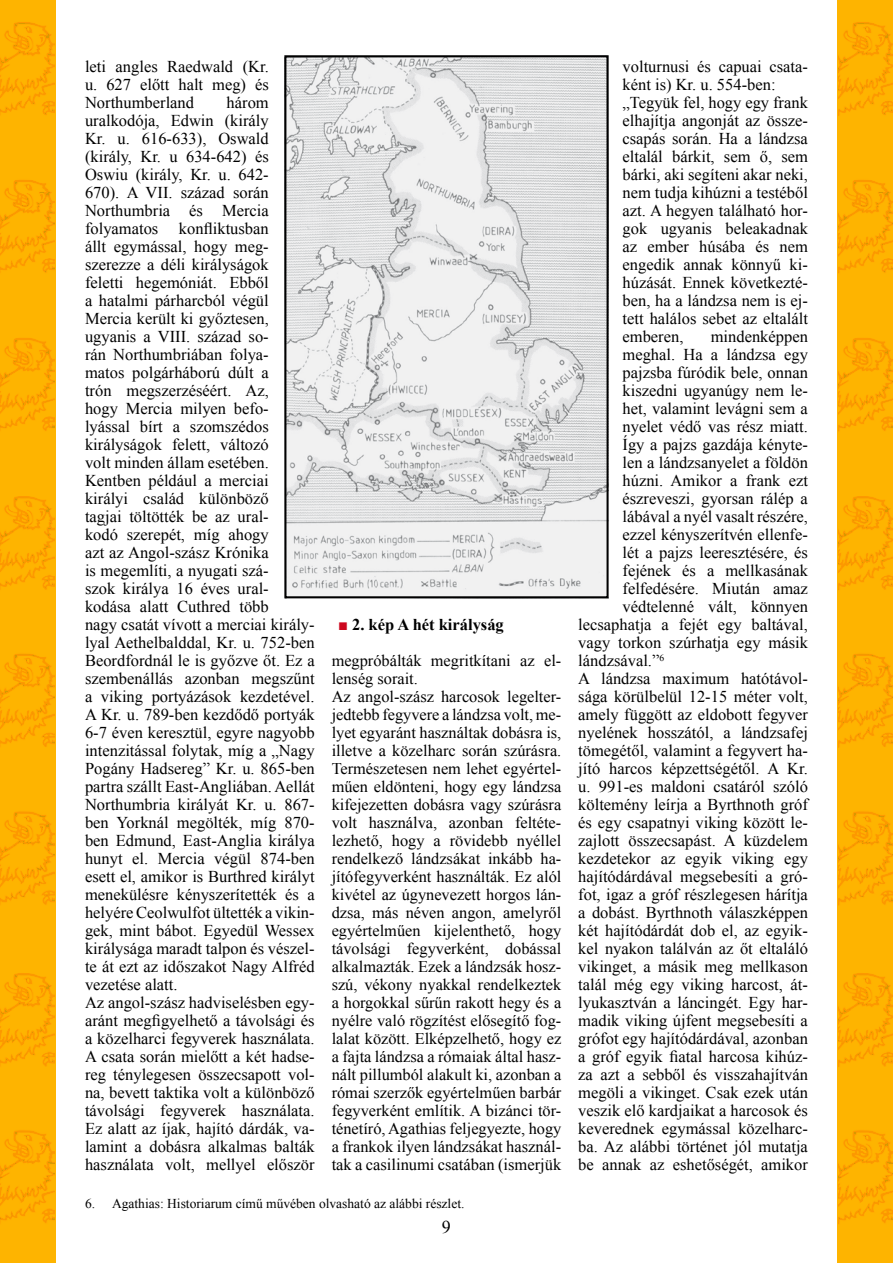
<style>
.page{position:relative;width:893px;height:1263px;background:#fff}
.page>*{position:absolute;margin:0;border:0;box-sizing:border-box;transform-origin:0 0}
.t1{font:18px "Times New Roman";color:#000}
.t2{font:16.5px/18px "Times New Roman";color:#000}
.t3{font:700 16.5px "Times New Roman";color:#000}
.t4{font:16.35px/18px "Times New Roman";color:#000}
.t5{font:13.5px "Times New Roman";color:#000}
.s1{font-family:"Arial";font-weight:400;color:#cd071e}
.s2{font-size:16.35px}
</style>
<div class="page">
<div style="left:838px;top:0;width:55px;height:1263px;background:#feb400"></div>
<svg style="left:0;top:0;width:55px;height:1263px;background:#fdaf00"></svg>
<img style="left:839px;top:496px;width:54px;height:409px">
<img style="left:839px;top:973px;width:54px;height:250px">
<img style="left:839px;top:22px;width:54px;height:409px">
<img style="left:287px;top:58px;width:319px;height:537px">
<div style="left:284px;top:55px;width:325px;height:543px;border:2px solid #000"></div>
<p class="t2" style="left:85px;top:57px;width:185px;text-align:justify">leti angles Raedwald (Kr. u. 627 előtt halt meg) és Northumberland</p>
<p class="t2" style="left:85px;top:93px;width:231px;text-indent:142px">három uralkodója, Edwin (király<br>Kr. u. 616-633), Oswald (király, Kr. u 634-642) és<br>Oswiu (király, Kr. u. 642-<br>670). A VII. század során<br>Northumbria és Mercia folyamatos konfliktusban<br>állt egymással, hogy meg&shy;szerezze a déli királyságok<br>feletti hegemóniát. Ebből<br>a hatalmi párharcból végül<br>Mercia került ki győztesen, ugyanis a VIII. század so-<br>rán Northumbriában folya-<br>matos polgárháború dúlt a<br>trón megszerzéséért. Az,<br>hogy Mercia milyen befo&shy;lyással bírt a szomszédos királyságok felett, változó<br>volt minden állam esetében.<br>Kentben például a merciai királyi család különböző<br>tagjai töltötték be az ural-<br>kodó szerepét, míg ahogy<br>azt az Angol-szász Krónika<br>is megemlíti, a nyugati szá-<br>szok királya 16 éves ural&shy;kodása alatt Cuthred több<br>nagy csatát vívott a merciai királ - lyal Aethelbalddal, Kr. u. 752-ben<br>Beordfordnál le is győzve őt. Ez a szembenállás azonban megszűnt a viking portyázások kezdetével.<br>A Kr. u. 789-ben kezdődő portyák<br>6-7 éven keresztül, egyre nagyobb intenzitással folytak, míg a „Nagy<br>Pogány Hadsereg” Kr. u. 865-ben partra szállt East-Angliában. Aellát<br>Northumbria királyát Kr. u. 867- ben Yorknál megölték, míg 870- ben Edmund, East-Anglia királya hunyt el. Mercia végül 874-ben esett el, amikor is Burthred királyt menekülésre kényszerítették és a helyére Ceolwulfot ültették a vikin&shy;gek, mint bábot. Egyedül Wessex királysága maradt talpon és vészel&shy;te át ezt az időszakot Nagy Alfréd vezetése alatt.<br>Az angol-szász hadviselésben egy&shy;aránt megfigyelhető a távolsági és a közelharci fegyverek használata.<br>A csata során mielőtt a két hadse&shy;reg ténylegesen összecsapott vol&shy;na, bevett taktika volt a különböző távolsági fegyverek használata.<br>Ez alatt az íjak, hajító dárdák, va&shy;lamint a dobásra alkalmas balták használata volt, mellyel először</p>
<p class="t3" style="left:338px;top:613px;width:167px"><span class="s1">■</span> 2. kép A hét királyság</p>
<p class="t4" style="left:332px;top:651px;width:231px">megpróbálták megritkítani az el&shy;lenség sorait.<br>Az angol-szász harcosok legelter&shy;jedtebb fegyvere a lándzsa volt, me&shy;lyet egyaránt használtak dobásra is, illetve a közelharc során szúrásra.<br>Természetesen nem lehet egyértel&shy;műen eldönteni, hogy egy lándzsa kifejezetten dobásra vagy szúrásra volt használva, azonban feltéte&shy;lezhető, hogy a rövidebb nyéllel rendelkező lándzsákat inkább ha&shy;jítófegyverként használták. Ez alól kivétel az úgynevezett horgos lán&shy;dzsa, más néven angon, amelyről egyértelműen kijelenthető, hogy távolsági fegyverként, dobással alkalmazták. Ezek a lándzsák hos - szú, vékony nyakkal rendelkeztek a horgokkal sűrűn rakott hegy és a nyélre való rögzítést elősegítő fog&shy;lalat között. Elképzelhető, hogy ez a fajta lándzsa a rómaiak által hasz&shy;nált pillumból alakult ki, azonban a római szerzők egyértelműen barbár fegyverként említik. A bizánci tör&shy;ténetíró, Agathias feljegyezte, hogy</p>
<p class="t2" style="left:332px;top:1137px;width:231px"><span class="s2">a fran</span>kok ilyen lándzsákat használ&shy;tak a casilinumi csatában (ismerjük</p>
<p class="t5" style="left:85px;top:1194px;width:381px">6. Agathias: Historiarum című művében olvasható az alábbi részlet.</p>
<p class="t1" style="left:442px;top:1215px;width:10px">9</p>
<p class="t2" style="left:623px;top:57px;width:187px">volturnusi és capuai csata&shy;ként is) Kr. u. 554-ben: „Tegyük fel, hogy egy frank elhajítja angonját az össze&shy;csapás során. Ha a lándzsa eltalál bárkit, sem ő, sem bárki, aki segíteni akar neki, nem tudja kihúzni a testéből azt. A hegyen található hor&shy;gok ugyanis beleakadnak az ember húsába és nem engedik annak könnyű ki&shy;húzását. Ennek következté&shy;ben, ha a lándzsa nem is ej&shy;tett halálos sebet az eltalált emberen,</p>
<p class="t2" style="left:711px;top:327px;width:99px">mindenképpen</p>
<p class="t2" style="left:623px;top:345px;width:187px">meghal. Ha a lándzsa egy</p>
<p class="t2" style="left:623px;top:363px;width:187px">pajzsba fúródik bele, onnan</p>
<p class="t2" style="left:623px;top:381px;width:187px">kiszedni ugyanúgy nem le-</p>
<p class="t2" style="left:623px;top:399px;width:187px">het, valamint levágni sem a</p>
<p class="t2" style="left:623px;top:417px;width:187px">nyelet védő vas rész miatt.</p>
<p class="t2" style="left:623px;top:435px;width:187px">Így a pajzs gazdája kényte-</p>
<p class="t2" style="left:623px;top:453px;width:187px">len a lándzsanyelet a földön</p>
<p class="t2" style="left:623px;top:471px;width:187px">húzni. Amikor a frank ezt</p>
<p class="t2" style="left:623px;top:489px;width:187px">észreveszi, gyorsan rálép a</p>
<p class="t2" style="left:623px;top:507px;width:187px">lábával a nyél vasalt részére,</p>
<p class="t2" style="left:623px;top:525px;width:187px">ezzel kényszerítvén ellenfe-</p>
<p class="t2" style="left:623px;top:543px;width:187px">lét a pajzs leeresztésére, és</p>
<p class="t2" style="left:623px;top:561px;width:187px">fejének és a mellkasának</p>
<p class="t2" style="left:623px;top:579px;width:187px">felfedésére. Miután amaz</p>
<p class="t2" style="left:623px;top:597px;width:187px">védtelenné vált, könnyen</p>
<p class="t2" style="left:578px;top:615px;width:231px">lecsaphatja a fejét egy baltával,</p>
<p class="t2" style="left:578px;top:633px;width:231px">vagy torkon szúrhatja egy másik</p>
<p class="t2" style="left:578px;top:651px;width:87px">lándzsával.”<sup>6</sup></p>
<p class="t2" style="left:578px;top:669px;width:231px">A lándzsa maximum hatótávol-</p>
<p class="t2" style="left:578px;top:687px;width:231px">sága körülbelül 12-15 méter volt,</p>
<p class="t2" style="left:578px;top:705px;width:231px">amely függött az eldobott fegyver</p>
<p class="t2" style="left:578px;top:723px;width:231px">nyelének hosszától, a lándzsafej</p>
<p class="t2" style="left:578px;top:741px;width:231px">tömegétől, valamint a fegyvert ha-</p>
<p class="t2" style="left:578px;top:759px;width:231px">jító harcos képzettségétől. A Kr.</p>
<p class="t2" style="left:578px;top:777px;width:231px">u. 991-es maldoni csatáról szóló</p>
<p class="t2" style="left:578px;top:795px;width:231px">költemény leírja a Byrthnoth gróf</p>
<p class="t2" style="left:578px;top:813px;width:231px">és egy csapatnyi viking között le-</p>
<p class="t2" style="left:578px;top:831px;width:231px">zajlott összecsapást. A küzdelem</p>
<p class="t2" style="left:578px;top:849px;width:231px">kezdetekor az egyik viking egy</p>
<p class="t2" style="left:578px;top:867px;width:231px">hajítódárdával megsebesíti a gró-</p>
<p class="t2" style="left:578px;top:885px;width:231px">fot, igaz a gróf részlegesen hárítja</p>
<p class="t2" style="left:578px;top:903px;width:231px">a dobást. Byrthnoth válaszképpen</p>
<p class="t2" style="left:578px;top:921px;width:231px">két hajítódárdát dob el, az egyik-</p>
<p class="t2" style="left:578px;top:939px;width:231px">kel nyakon találván az őt eltaláló</p>
<p class="t2" style="left:578px;top:957px;width:231px">vikinget, a másik meg mellkason</p>
<p class="t2" style="left:578px;top:975px;width:231px">talál még egy viking harcost, át-</p>
<p class="t2" style="left:578px;top:993px;width:231px">lyukasztván a láncingét. Egy har-</p>
<p class="t2" style="left:578px;top:1011px;width:231px">madik viking újfent megsebesíti a</p>
<p class="t2" style="left:578px;top:1029px;width:231px">grófot egy hajítódárdával, azonban</p>
<p class="t2" style="left:578px;top:1047px;width:231px">a gróf egyik fiatal harcosa kihúz-</p>
<p class="t2" style="left:578px;top:1065px;width:231px">za azt a sebből és visszahajítván</p>
<p class="t2" style="left:578px;top:1083px;width:231px">megöli a vikinget. Csak ezek után</p>
<p class="t2" style="left:578px;top:1101px;width:231px">veszik elő kardjaikat a harcosok és</p>
<p class="t2" style="left:578px;top:1119px;width:231px">keverednek egymással közelharc-</p>
<p class="t2" style="left:578px;top:1137px;width:231px">ba. Az alábbi történet jól mutatja</p>
<p class="t2" style="left:578px;top:1155px;width:231px">be annak az eshetőségét, amikor</p>
</div>
